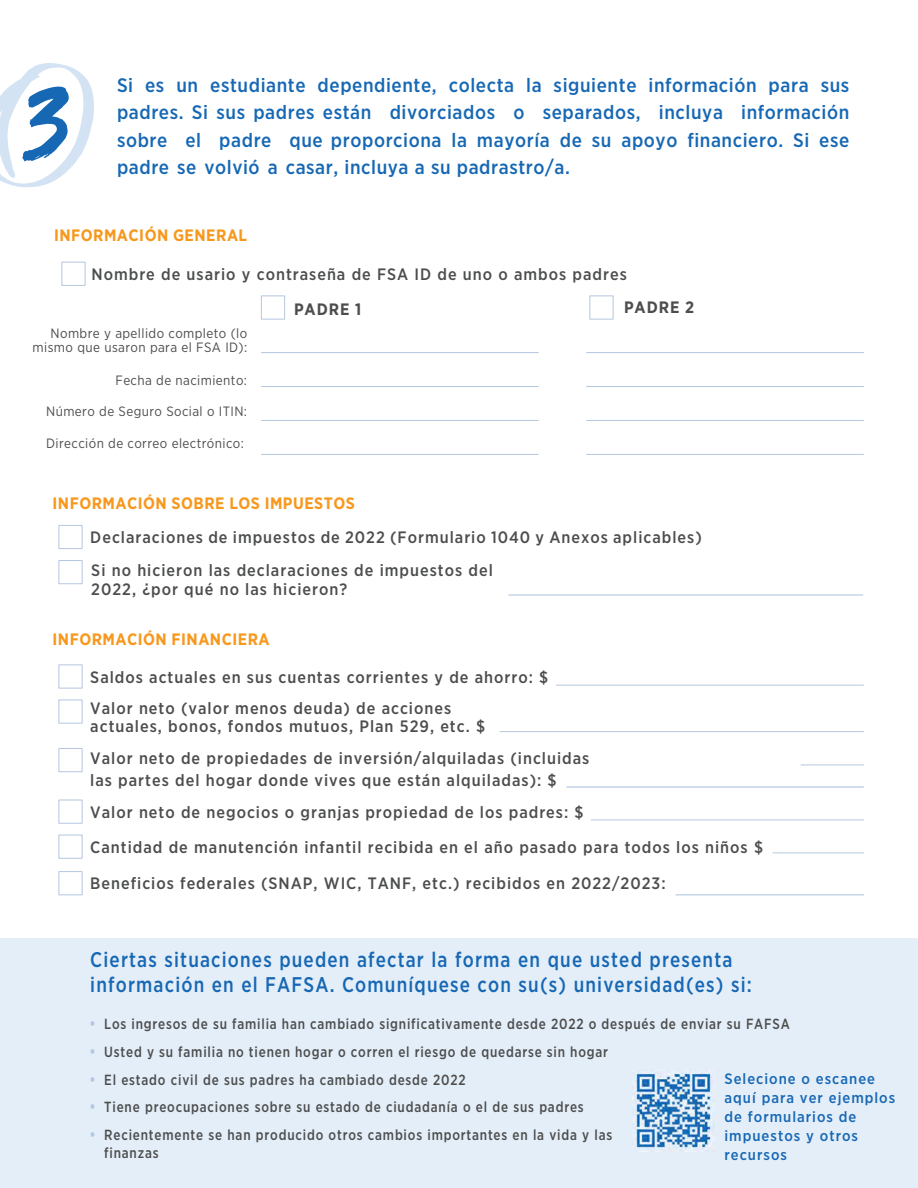
<style>
.page{position:relative;width:918px;height:1188px;background:#fff}
.page>*{position:absolute;margin:0;border:0;box-sizing:border-box;transform-origin:0 0}
.t1{font:500 21.15px/25.5px "Gotham Narrow";letter-spacing:.06em;color:#1768b4;scale:.92 1}
.t2{font:500 19.5px/27.3px "Gotham Narrow";letter-spacing:.03em;color:#1768b4;text-align:justify}
.t3{font:500 16.5px/31.5px "Gotham Narrow";letter-spacing:.06em;color:#4c4d4d}
.t4{font:700 16.5px "Gotham Narrow";letter-spacing:.03em;color:#f7981d}
.t5{font:700 16.5px "Gotham Narrow";letter-spacing:.06em;color:#4c4d4d}
.t6{font:500 15px/19px "Gotham Narrow";letter-spacing:.065em;color:#1768b4}
.t7{font:500 14.7px/17.5px "Gotham Narrow";letter-spacing:.06em;color:#4c4d4d;scale:.92 1}
.t8{font:13.5px "Gotham Narrow";letter-spacing:.03em;color:#4d4e4e}
.t9{font:13.5px/13.5px "Gotham Narrow";letter-spacing:.03em;color:#4c4d4d;text-align:right}
.s1{font-family:"North Port";font-weight:400;color:#b4c7e0}
</style>
<div class="page">
<svg style="left:0;top:63px;width:94px;height:124px"></svg>
<div style="left:0;top:938px;width:918px;height:250px;background:#e4eef8"></div>
<div style="left:62px;top:262px;width:24px;height:24px;border:1px solid #b4c7e0"></div>
<div style="left:58px;top:525px;width:24px;height:24px;border:1px solid #b4c7e0"></div>
<div style="left:58px;top:560px;width:24px;height:24px;border:1px solid #b4c7e0"></div>
<div style="left:58px;top:664px;width:24px;height:24px;border:1px solid #b4c7e0"></div>
<div style="left:58px;top:700px;width:24px;height:24px;border:1px solid #b4c7e0"></div>
<div style="left:58px;top:748px;width:24px;height:24px;border:1px solid #b4c7e0"></div>
<div style="left:58px;top:800px;width:24px;height:24px;border:1px solid #b4c7e0"></div>
<div style="left:58px;top:835px;width:24px;height:24px;border:1px solid #b4c7e0"></div>
<div style="left:58px;top:871px;width:24px;height:24px;border:1px solid #b4c7e0"></div>
<div style="left:261px;top:296px;width:24px;height:24px;border:1px solid #b4c7e0"></div>
<div style="left:590px;top:296px;width:24px;height:24px;border:1px solid #b4c7e0"></div>
<hr style="left:261px;top:352px;width:277px;height:1px;background:#b4c7e0">
<hr style="left:587px;top:352px;width:277px;height:1px;background:#b4c7e0">
<hr style="left:773px;top:853px;width:91px;height:1px;background:#b4c7e0">
<hr style="left:567px;top:786px;width:296px;height:2px;background:#b4c7e0">
<hr style="left:676px;top:895px;width:188px;height:1px;background:#b4c7e0">
<hr style="left:556px;top:685px;width:308px;height:1px;background:#b4c7e0">
<hr style="left:591px;top:820px;width:273px;height:1px;background:#b4c7e0">
<hr style="left:261px;top:386px;width:277px;height:1px;background:#b4c7e0">
<hr style="left:587px;top:386px;width:277px;height:1px;background:#b4c7e0">
<hr style="left:261px;top:420px;width:277px;height:1px;background:#b4c7e0">
<hr style="left:587px;top:420px;width:277px;height:1px;background:#b4c7e0">
<hr style="left:261px;top:454px;width:277px;height:1px;background:#b4c7e0">
<hr style="left:587px;top:454px;width:277px;height:1px;background:#b4c7e0">
<hr style="left:801px;top:765px;width:63px;height:1px;background:#b4c7e0">
<hr style="left:509px;top:594px;width:354px;height:2px;background:#b4c7e0">
<img style="left:632px;top:1069px;width:83px;height:83px">
<hr style="left:500px;top:731px;width:364px;height:1px;background:#b4c7e0">
<p class="t2" style="left:117px;top:71px;width:734px">Si es un estudiante dependiente, colecta la siguiente información para sus padres. Si sus padres están divorciados o separados, incluya información sobre el padre que proporciona la mayoría de su apoyo financiero. Si ese padre se volvió a casar, incluya a su padrastro/a.</p>
<p class="t4" style="left:54px;top:225px;width:195px">INFORMACIÓN GENERAL</p>
<p class="t3" style="left:92px;top:259px;width:537px">Nombre de usario y contraseña de FSA ID de uno o ambos padres</p>
<p class="t5" style="left:294px;top:299px;width:69px">PADRE 1</p>
<p class="t5" style="left:624px;top:297px;width:72px">PADRE 2</p>
<p class="t9" style="left:33px;top:326px;width:216px">Nombre y apellido completo (lo mismo que usaron para el FSA ID):</p>
<p class="t8" style="left:116px;top:372px;width:133px">Fecha de nacimiento:</p>
<p class="t8" style="left:46px;top:403px;width:202px">Número de Seguro Social o ITIN:</p>
<p class="t8" style="left:46px;top:434px;width:199px">Dirección de correo electrónico:</p>
<p class="t4" style="left:53px;top:492px;width:304px">INFORMACIÓN SOBRE LOS IMPUESTOS</p>
<p class="t3" style="left:90px;top:521px;width:613px">Declaraciones de impuestos de 2022 (Formulario 1040 y Anexos aplicables)</p>
<p class="t3" style="left:91px;top:560px;width:403px;line-height:19.8px">Si no hicieron las declaraciones de impuestos del<br>2022, ¿por qué no las hicieron?</p>
<p class="t4" style="left:53px;top:629px;width:219px">INFORMACIÓN FINANCIERA</p>
<p class="t3" style="left:90px;top:661px;width:460px">Saldos actuales en sus cuentas corrientes y de ahorro: $<br>Valor neto (valor menos deuda) de acciones</p>
<p class="t3" style="left:90px;top:711px;width:501px">actuales, bonos, fondos mutuos, Plan 529, etc. $<br>Valor neto de propiedades de inversión/alquiladas (incluidas</p>
<p class="t3" style="left:90px;top:765px;width:495px">las partes del hogar donde vives que están alquiladas): $<br>Valor neto de negocios o granjas propiedad de los padres: $</p>
<p class="t3" style="left:90px;top:831px;width:674px">Cantidad de manutención infantil recibida en el año pasado para todos los niños $</p>
<p class="t3" style="left:90px;top:868px;width:577px">Beneficios federales (SNAP, WIC, TANF, etc.) recibidos en 2022/2023:</p>
<p class="t1" style="left:90px;top:946px;width:721px">Ciertas situaciones pueden afectar la forma en que usted presenta información en el FAFSA. Comuníquese con su(s) universidad(es) si:</p>
<p class="t7" style="left:90px;top:1015px;width:762px"><span class="s1">•</span> Los ingresos de su familia han cambiado significativamente desde 2022 o después de enviar su FAFSA</p>
<p class="t7" style="left:90px;top:1043px;width:564px"><span class="s1">•</span> Usted y su familia no tienen hogar o corren el riesgo de quedarse sin hogar</p>
<p class="t7" style="left:90px;top:1071px;width:410px"><span class="s1">•</span> El estado civil de sus padres ha cambiado desde 2022</p>
<p class="t7" style="left:90px;top:1098px;width:538px"><span class="s1">•</span> Tiene preocupaciones sobre su estado de ciudadanía o el de sus padres</p>
<p class="t7" style="left:104px;top:1126px;width:554px;text-indent:-14px"><span class="s1">•</span> Recientemente se han producido otros cambios importantes en la vida y las finanzas</p>
<p class="t6" style="left:725px;top:1069px;width:172px">Selecione o escanee aquí para ver ejemplos de formularios de impuestos y otros recursos</p>
</div>
